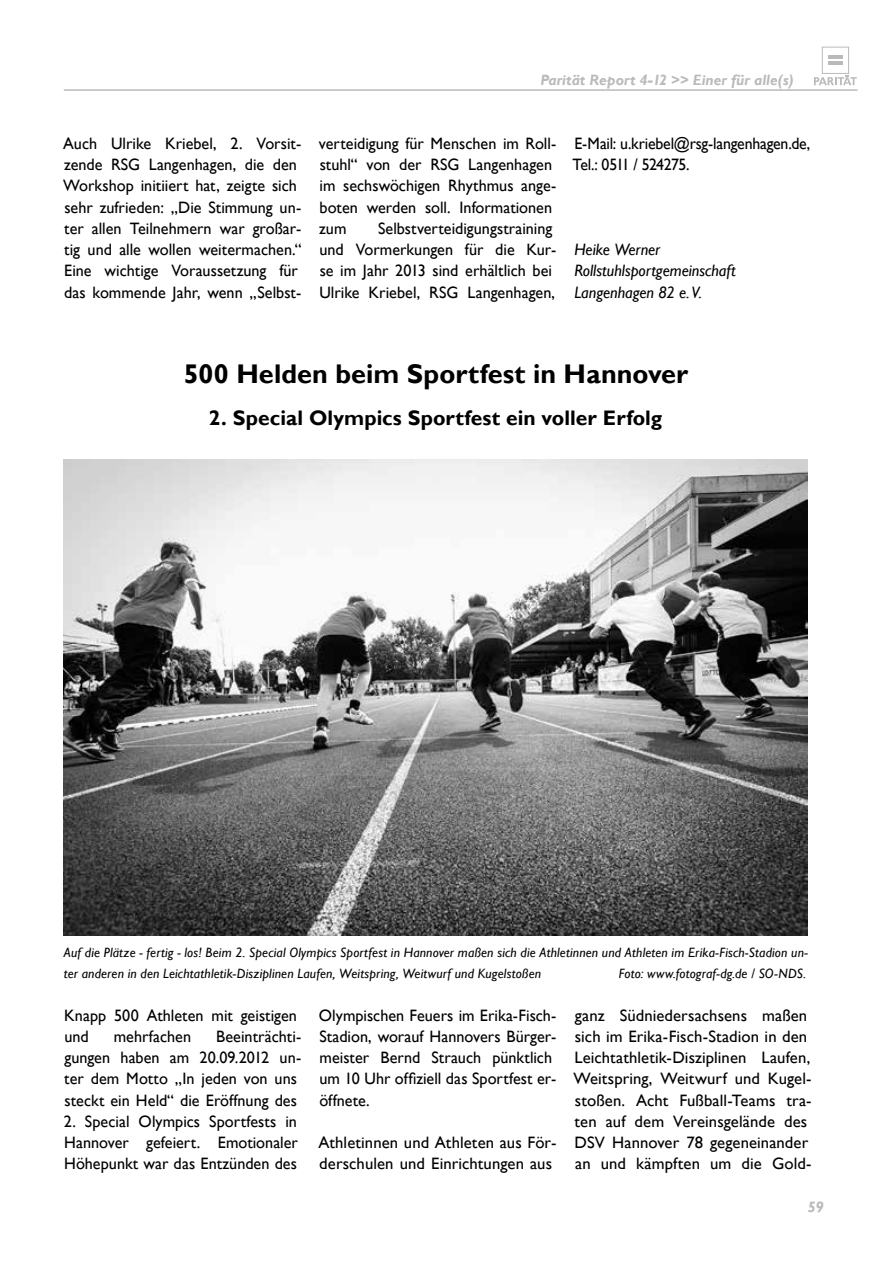
<style>
.page{position:relative;width:893px;height:1263px;background:#fff}
.page>*{position:absolute;margin:0;border:0;box-sizing:border-box;transform-origin:0 0}
.t1{font:700 27px "Gill Sans";letter-spacing:.005em;color:#000}
.t2{font:700 21px "Gill Sans";letter-spacing:.005em;color:#000}
.t3{font:16.5px/21.3px "Gill Sans";color:#000}
.t4{font:italic 16.5px/21.3px "Gill Sans";color:#000}
.t5{font:16.5px/21.3px "Gill Sans";color:#000;scale:.96 1}
.t6{font:italic 700 15px "Gill Sans";color:#bababb}
.t7{font:italic 13.5px/21.3px "Gill Sans";letter-spacing:.01em;color:#000}
</style>
<div class="page">
<hr style="left:64px;top:89px;width:793px;height:2px;background:#bababb">
<hr style="left:828px;top:56px;width:14px;height:3px;background:#bababb">
<hr style="left:828px;top:61px;width:14px;height:4px;background:#bababb">
<div style="left:822px;top:47px;width:27px;height:27px;border:1px solid #bababb"></div>
<svg style="left:814px;top:75px;width:43px;height:10px"></svg>
<img style="left:64px;top:459px;width:744px;height:476px">
<p class="t6" style="left:540px;top:71px;width:255px">Parität Report 4-12 &gt;&gt; Einer für alle(s)</p>
<p class="t3" style="left:63px;top:133px;width:240px">Auch Ulrike Kriebel, 2. Vorsit&shy;zende RSG Langenhagen, die den Workshop initiiert hat, zeigte sich sehr zufrieden: „Die Stimmung un&shy;ter allen Teilnehmern war großar&shy;tig und alle wollen weitermachen.“ Eine wichtige Voraussetzung für das kommende Jahr, wenn „Selbst-</p>
<p class="t3" style="left:319px;top:133px;width:239px">verteidigung für Menschen im Roll&shy;stuhl“ von der RSG Langenhagen im sechswöchigen Rhythmus ange&shy;boten werden soll. Informationen zum</p>
<p class="t3" style="left:319px;top:218px;width:238px;text-indent:59px">Selbstverteidigungstraining und Vormerkungen für die Kur&shy;se im Jahr 2013 sind erhältlich bei<br>Ulrike Kriebel, RSG Langenhagen,</p>
<p class="t5" style="left:572px;top:133px;width:249px">E-Mail: u.kriebel@rsg-langenhagen.de,<br>Tel.: 0511 / 524275.</p>
<p class="t4" style="left:574px;top:239px;width:163px">Heike Werner<br>Rollstuhlsportgemeinschaft<br>Langenhagen 82 e.V.</p>
<h1 class="t1" style="left:184px;top:357px;width:506px">500 Helden beim Sportfest in Hannover</h1>
<p class="t2" style="left:209px;top:405px;width:455px">2. Special Olympics Sportfest ein voller Erfolg</p>
<p class="t7" style="left:64px;top:942px;width:745px">Auf die Plätze - fertig - los! Beim 2. Special Olympics Sportfest in Hannover maßen sich die Athletinnen und Athleten im Erika-Fisch-Stadion un&shy;ter anderen in den Leichtathletik-Disziplinen Laufen, Weitspring, Weitwurf und Kugelstoßen</p>
<p class="t7" style="left:619px;top:963px;width:189px">Foto: www.fotograf-dg.de / SO-NDS.</p>
<p class="t3" style="left:64px;top:1005px;width:234px">Knapp 500 Athleten mit geistigen und</p>
<p class="t3" style="left:114px;top:1026px;width:79px">mehrfachen</p>
<p class="t3" style="left:64px;top:1026px;width:238px;text-indent:152px">Beeinträchti&shy;gungen haben am 20.09.2012 un&shy;ter dem Motto „In jeden von uns steckt ein Held“ die Eröffnung des</p>
<p class="t3" style="left:64px;top:1111px;width:236px;text-align:justify">2. Special Olympics Sportfests in Hannover gefeiert. Emotionaler Höhepunkt war das Entzünden des</p>
<p class="t3" style="left:319px;top:1005px;width:239px">Olympischen Feuers im Erika-Fisch-<br>Stadion, worauf Hannovers Bürger&shy;meister Bernd Strauch pünktlich um 10 Uhr offiziell das Sportfest er&shy;öffnete.</p>
<p class="t3" style="left:318px;top:1132px;width:240px">Athletinnen und Athleten aus För&shy;derschulen und Einrichtungen aus</p>
<p class="t3" style="left:573px;top:1005px;width:240px">ganz Südniedersachsens maßen sich im Erika-Fisch-Stadion in den<br>Leichtathletik-Disziplinen Laufen,<br>Weitspring, Weitwurf und Kugel&shy;stoßen. Acht Fußball-Teams tra&shy;ten auf dem Vereinsgelände des<br>DSV Hannover 78 gegeneinander an und kämpften um die Gold-</p>
<p class="t6" style="left:808px;top:1198px;width:17px">59</p>
</div>
